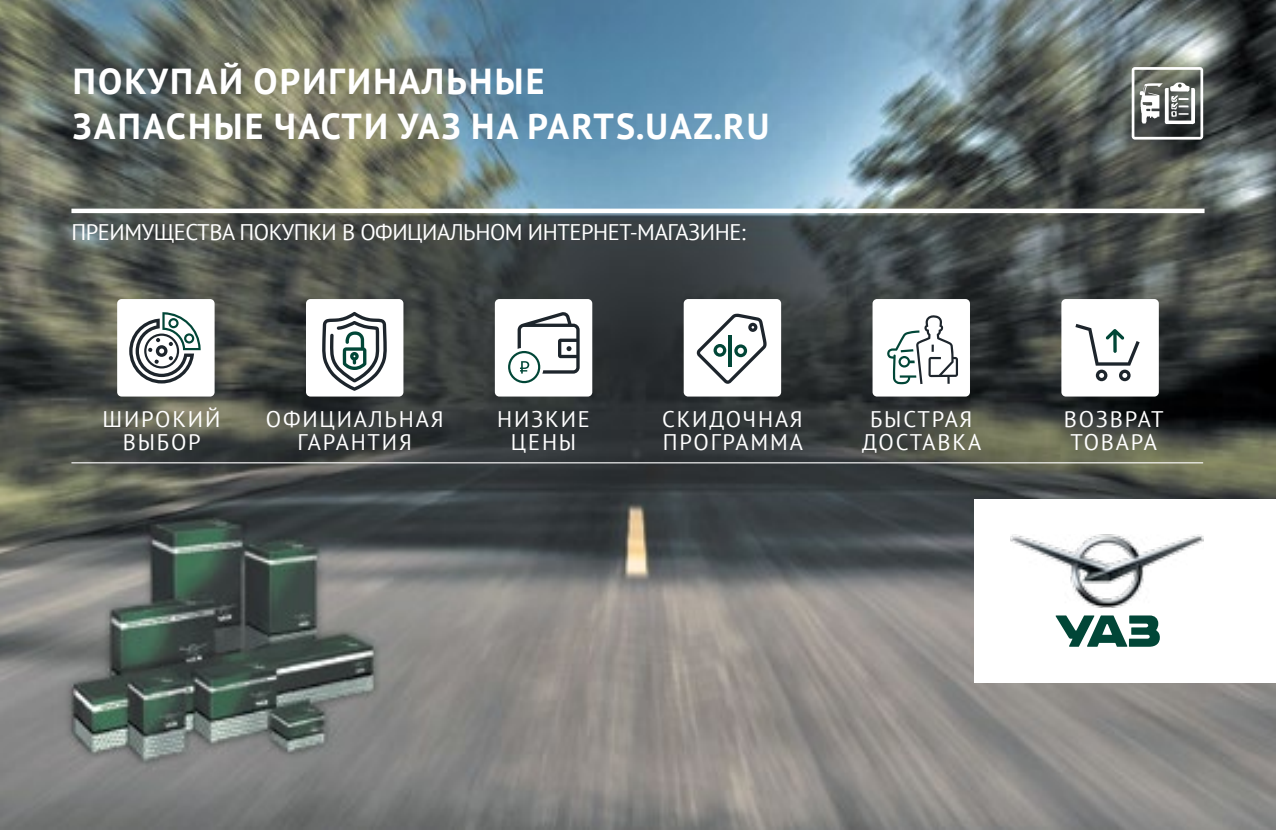
<style>
.page{position:relative;width:1276px;height:830px;background:#fff}
.page>*{position:absolute;margin:0;border:0;box-sizing:border-box;transform-origin:0 0}
.t1{font:700 36px/45px "PT Sans";letter-spacing:.06em;color:#fff}
.t2{font:22.5px/22.5px "PT Sans";letter-spacing:.075em;color:#fff;text-align:center}
.t3{font:22.5px "PT Sans";letter-spacing:-.02em;color:#fff}
</style>
<div class="page">
<img style="left:0;top:0;width:1276px;height:829px">
<div style="left:974px;top:499px;width:302px;height:183px;background:#fff"></div>
<svg style="left:1131px;top:67px;width:72px;height:72px"></svg>
<div style="left:117px;top:299px;width:98px;height:97px;background:#fff;border-radius:4px"></div>
<svg style="left:129px;top:312px;width:72px;height:71px"></svg>
<div style="left:1061px;top:299px;width:97px;height:97px;background:#fff;border-radius:4px"></div>
<svg style="left:1075px;top:324px;width:64px;height:57px"></svg>
<div style="left:495px;top:299px;width:97px;height:97px;background:#fff;border-radius:4px"></div>
<svg style="left:508px;top:312px;width:71px;height:71px"></svg>
<div style="left:683px;top:299px;width:98px;height:97px;background:#fff;border-radius:4px"></div>
<svg style="left:696px;top:313px;width:70px;height:70px"></svg>
<hr style="left:728px;top:335px;width:3px;height:31px;background:#014637">
<div style="left:872px;top:299px;width:98px;height:97px;background:#fff;border-radius:4px"></div>
<svg style="left:887px;top:315px;width:71px;height:69px"></svg>
<div style="left:306px;top:299px;width:97px;height:97px;background:#fff;border-radius:4px"></div>
<svg style="left:322px;top:312px;width:65px;height:78px"></svg>
<img style="left:1010px;top:534px;width:193px;height:73px">
<svg style="left:1055px;top:615px;width:104px;height:31px"></svg>
<div style="left:71px;top:208px;width:1133px;height:5px;background:#fff"></div>
<hr style="left:71px;top:462px;width:1132px;height:1px;background:#fff">
<h1 class="t1" style="left:73px;top:58px;width:698px">ПОКУПАЙ ОРИГИНАЛЬНЫЕ<br>ЗАПАСНЫЕ ЧАСТИ УАЗ НА PARTS.UAZ.RU</h1>
<p class="t3" style="left:71px;top:218px;width:676px">ПРЕИМУЩЕСТВА ПОКУПКИ В ОФИЦИАЛЬНОМ ИНТЕРНЕТ-МАГАЗИНЕ:</p>
<p class="t2" style="left:102px;top:407px;width:119px">ШИРОКИЙ<br>ВЫБОР</p>
<p class="t2" style="left:266px;top:407px;width:179px">ОФИЦИАЛЬНАЯ<br>ГАРАНТИЯ</p>
<p class="t2" style="left:497px;top:407px;width:94px">НИЗКИЕ<br>ЦЕНЫ</p>
<p class="t2" style="left:662px;top:407px;width:142px;text-align:left">СКИДОЧНАЯ<br>ПРОГРАММА</p>
<p class="t2" style="left:862px;top:407px;width:120px">БЫСТРАЯ<br>ДОСТАВКА</p>
<p class="t2" style="left:1063px;top:407px;width:101px">ВОЗВРАТ<br>ТОВАРА</p>
</div>
